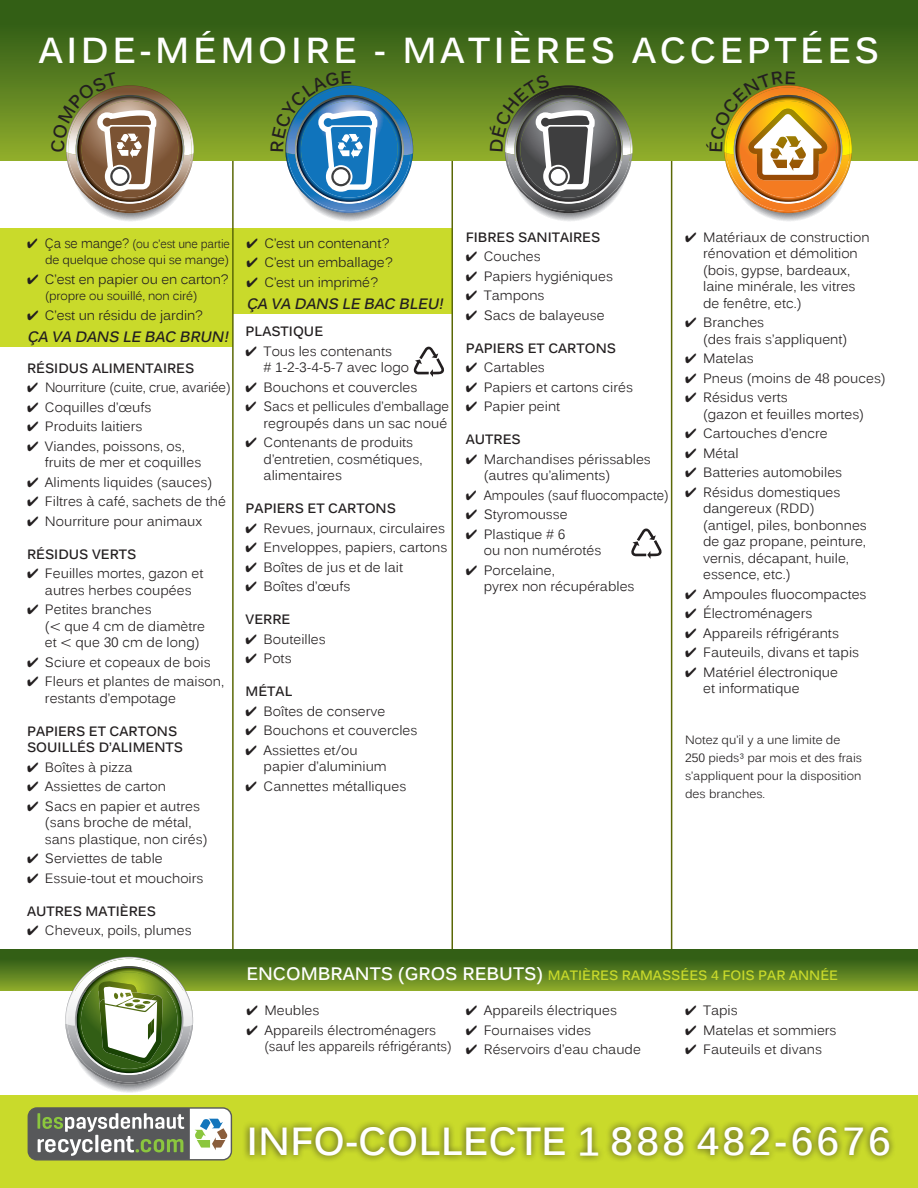
<style>
.page{position:relative;width:918px;height:1188px;background:#fff}
.page>*{position:absolute;margin:0;border:0;box-sizing:border-box;transform-origin:0 0}
.t1{font:700 39px "Kalinga";color:#fff}
.t2{font:700 36px "Kalinga";letter-spacing:.1em;color:#fff}
.t3{font:italic 700 15px "Kalinga";color:#231f20}
.t4{font:13.5px/16.5px "Kalinga";color:#231f20}
.t5{font:700 13.5px/16.5px "Kalinga";color:#231f20}
.t6{font:13.5px "Kalinga";color:#231f20;scale:.96 1}
.t7{font:700 13.5px "Kalinga";color:#c9da2b}
.t8{font:13.5px "Kalinga";color:#231f20;scale:.94 1}
.t9{font:12px/18px "Kalinga";color:#231f20}
.t10{font:12px/16.5px "Kalinga";color:#231f20;text-align:right;scale:.92 1}
.s1{font-size:13.5px}
.s2{font-family:"European Pi Two"}
.s3{font-size:18px;color:#fff}
</style>
<div class="page">
<hr style="left:671px;top:131px;width:1px;height:856px;background:#5a6806">
<div style="left:0;top:0;width:918px;height:161px;background:linear-gradient(to bottom,#265414,#8eab2c)"></div>
<svg style="left:414px;top:346px;width:30px;height:31px"></svg>
<svg style="left:631px;top:528px;width:31px;height:31px"></svg>
<div style="left:0;top:228px;width:232px;height:119px;background:#c9da2b"></div>
<div style="left:234px;top:228px;width:219px;height:86px;background:#c9da2b"></div>
<hr style="left:232px;top:161px;width:2px;height:795px;background:#5a6806">
<hr style="left:452px;top:161px;width:1px;height:795px;background:#5a6806">
<div style="left:0;top:950px;width:918px;height:41px;background:linear-gradient(to bottom,#225012,#8aa82c)"></div>
<svg style="left:65px;top:957px;width:128px;height:136px"></svg>
<div style="left:0;top:1096px;width:918px;height:92px;background:#c9da2b"></div>
<div style="left:242px;top:1120px;width:655px;height:43px;background:#231f20;opacity:.75"></div>
<div style="left:28px;top:1107px;width:204px;height:54px;border:1px solid #58595b;border-radius:9px"></div>
<svg style="left:28px;top:1108px;width:203px;height:52px"></svg>
<svg style="left:51px;top:72px;width:143px;height:149px"></svg>
<svg style="left:271px;top:71px;width:142px;height:150px"></svg>
<svg style="left:488px;top:74px;width:145px;height:147px"></svg>
<img style="left:706px;top:71px;width:146px;height:150px">
<p class="t2" style="left:39px;top:27px;width:842px">AIDE-MÉMOIRE - MATIÈRES ACCEPTÉES</p>
<p class="t10" style="left:27px;top:236px;width:222px">✔ <span class="s1">Ça se mange?</span> (ou c’est une partie de quelque chose qui se mange)</p>
<p class="t4" style="left:27px;top:271px;width:203px">✔ C’est en papier ou en carton?</p>
<p class="t9" style="left:45px;top:287px;width:154px">(propre ou souillé, non ciré)</p>
<p class="t4" style="left:27px;top:307px;width:177px">✔ C’est un résidu de jardin?</p>
<p class="t3" style="left:27px;top:327px;width:207px">ÇA VA DANS LE BAC BRUN!</p>
<p class="t5" style="left:27px;top:361px;width:169px">RÉSIDUS ALIMENTAIRES</p>
<p class="t6" style="left:27px;top:379px;width:214px">✔ Nourriture (cuite, crue, avariée)</p>
<p class="t4" style="left:27px;top:399px;width:126px">✔ Coquilles d’œufs</p>
<p class="t4" style="left:27px;top:418px;width:117px">✔ Produits laitiers</p>
<p class="t4" style="left:45px;top:438px;width:158px;text-indent:-18px">✔ Viandes, poissons, os, fruits de mer et coquilles</p>
<p class="t4" style="left:27px;top:474px;width:187px">✔ Aliments liquides (sauces)</p>
<p class="t4" style="left:27px;top:493px;width:200px">✔ Filtres à café, sachets de thé</p>
<p class="t4" style="left:27px;top:513px;width:177px">✔ Nourriture pour animaux</p>
<p class="t5" style="left:27px;top:547px;width:111px">RÉSIDUS VERTS</p>
<p class="t4" style="left:27px;top:565px;width:178px;text-align:center">✔ Feuilles mortes, gazon et autres herbes coupées</p>
<p class="t4" style="left:45px;top:601px;width:162px;text-indent:-18px">✔ Petites branches<br>(<span class="s2">l</span> que 4 cm de diamètre et <span class="s2">l</span> que 30 cm de long)</p>
<p class="t4" style="left:27px;top:654px;width:185px">✔ Sciure et copeaux de bois</p>
<p class="t4" style="left:45px;top:673px;width:181px;text-indent:-18px">✔ Fleurs et plantes de maison, restants d’empotage</p>
<p class="t5" style="left:27px;top:724px;width:158px">PAPIERS ET CARTONS<br>SOUILLÉS D’ALIMENTS</p>
<p class="t4" style="left:27px;top:759px;width:107px">✔ Boîtes à pizza</p>
<p class="t4" style="left:27px;top:778px;width:141px">✔ Assiettes de carton</p>
<p class="t4" style="left:27px;top:798px;width:174px">✔ Sacs en papier et autres</p>
<p class="t4" style="left:45px;top:814px;width:148px">(sans broche de métal,</p>
<p class="t4" style="left:45px;top:831px;width:164px">sans plastique, non cirés)</p>
<p class="t4" style="left:27px;top:850px;width:137px">✔ Serviettes de table</p>
<p class="t4" style="left:27px;top:870px;width:178px">✔ Essuie-tout et mouchoirs</p>
<p class="t5" style="left:27px;top:904px;width:130px">AUTRES MATIÈRES</p>
<p class="t4" style="left:27px;top:922px;width:166px">✔ Cheveux, poils, plumes</p>
<p class="t4" style="left:246px;top:235px;width:145px">✔ C’est un contenant?</p>
<p class="t4" style="left:246px;top:255px;width:148px">✔ C’est un emballage?</p>
<p class="t4" style="left:246px;top:274px;width:133px">✔ C’est un imprimé?</p>
<p class="t3" style="left:246px;top:294px;width:202px">ÇA VA DANS LE BAC BLEU!</p>
<p class="t5" style="left:246px;top:325px;width:79px">PLASTIQUE</p>
<p class="t4" style="left:246px;top:343px;width:148px">✔ Tous les contenants</p>
<p class="t4" style="left:264px;top:360px;width:147px"># 1-2-3-4-5-7 avec logo</p>
<p class="t4" style="left:246px;top:379px;width:173px">✔ Bouchons et couvercles</p>
<p class="t6" style="left:246px;top:398px;width:214px">✔ Sacs et pellicules d’emballage</p>
<p class="t4" style="left:264px;top:415px;width:185px">regroupés dans un sac noué</p>
<p class="t4" style="left:246px;top:435px;width:169px">✔ Contenants de produits</p>
<p class="t4" style="left:264px;top:451px;width:160px">d’entretien, cosmétiques, alimentaires</p>
<p class="t5" style="left:246px;top:502px;width:152px">PAPIERS ET CARTONS</p>
<p class="t4" style="left:246px;top:520px;width:201px">✔ Revues, journaux, circulaires</p>
<p class="t4" style="left:246px;top:540px;width:203px">✔ Enveloppes, papiers, cartons</p>
<p class="t4" style="left:246px;top:559px;width:159px">✔ Boîtes de jus et de lait</p>
<p class="t4" style="left:246px;top:579px;width:106px">✔ Boîtes d’œufs</p>
<p class="t5" style="left:246px;top:613px;width:46px">VERRE</p>
<p class="t4" style="left:246px;top:631px;width:82px">✔ Bouteilles</p>
<p class="t4" style="left:246px;top:651px;width:47px">✔ Pots</p>
<p class="t5" style="left:246px;top:685px;width:48px">MÉTAL</p>
<p class="t4" style="left:246px;top:703px;width:141px">✔ Boîtes de conserve</p>
<p class="t4" style="left:246px;top:723px;width:173px">✔ Bouchons et couvercles</p>
<p class="t4" style="left:264px;top:742px;width:125px;text-indent:-18px">✔ Assiettes et/ou papier d’aluminium</p>
<p class="t4" style="left:246px;top:778px;width:162px">✔ Cannettes métalliques</p>
<p class="t5" style="left:466px;top:230px;width:136px">FIBRES SANITAIRES</p>
<p class="t4" style="left:466px;top:249px;width:77px">✔ Couches</p>
<p class="t4" style="left:466px;top:268px;width:149px">✔ Papiers hygiéniques</p>
<p class="t4" style="left:466px;top:288px;width:80px">✔ Tampons</p>
<p class="t4" style="left:466px;top:307px;width:140px">✔ Sacs de balayeuse</p>
<p class="t5" style="left:466px;top:341px;width:152px">PAPIERS ET CARTONS</p>
<p class="t4" style="left:466px;top:360px;width:81px">✔ Cartables</p>
<p class="t4" style="left:466px;top:379px;width:169px">✔ Papiers et cartons cirés</p>
<p class="t4" style="left:466px;top:399px;width:96px">✔ Papier peint</p>
<p class="t5" style="left:466px;top:433px;width:57px">AUTRES</p>
<p class="t4" style="left:466px;top:451px;width:187px">✔ Marchandises périssables</p>
<p class="t4" style="left:484px;top:468px;width:128px">(autres qu’aliments)</p>
<p class="t8" style="left:466px;top:486px;width:217px">✔ Ampoules (sauf fluocompacte)</p>
<p class="t4" style="left:466px;top:507px;width:103px">✔ Styromousse</p>
<p class="t4" style="left:466px;top:526px;width:101px">✔ Plastique # 6</p>
<p class="t4" style="left:484px;top:543px;width:119px">ou non numérotés</p>
<p class="t4" style="left:466px;top:562px;width:90px">✔ Porcelaine,</p>
<p class="t4" style="left:484px;top:579px;width:152px">pyrex non récupérables</p>
<p class="t4" style="left:703px;top:229px;width:168px;text-indent:-18px">✔ Matériaux de construction rénovation et démolition (bois, gypse, bardeaux, laine minérale, les vitres de fenêtre, etc.)</p>
<p class="t4" style="left:703px;top:315px;width:146px;text-indent:-18px">✔ Branches<br>(des frais s’appliquent)</p>
<p class="t4" style="left:685px;top:351px;width:70px">✔ Matelas</p>
<p class="t4" style="left:685px;top:370px;width:202px">✔ Pneus (moins de 48 pouces)</p>
<p class="t4" style="left:685px;top:390px;width:104px">✔ Résidus verts</p>
<p class="t4" style="left:703px;top:406px;width:162px">(gazon et feuilles mortes)</p>
<p class="t4" style="left:685px;top:426px;width:144px">✔ Cartouches d’encre</p>
<p class="t4" style="left:685px;top:445px;width:55px">✔ Métal</p>
<p class="t4" style="left:685px;top:465px;width:159px">✔ Batteries automobiles</p>
<p class="t4" style="left:703px;top:484px;width:165px;text-indent:-18px">✔ Résidus domestiques dangereux (RDD) (antigel, piles, bonbonnes de gaz propane, peinture, vernis, décapant, huile, essence, etc.)</p>
<p class="t4" style="left:685px;top:586px;width:183px">✔ Ampoules fluocompactes</p>
<p class="t4" style="left:685px;top:606px;width:129px">✔ Électroménagers</p>
<p class="t4" style="left:685px;top:625px;width:155px">✔ Appareils réfrigérants</p>
<p class="t4" style="left:685px;top:645px;width:176px">✔ Fauteuils, divans et tapis</p>
<p class="t4" style="left:703px;top:664px;width:136px;text-indent:-18px">✔ Matériel électronique et informatique</p>
<p class="t9" style="left:685px;top:731px;width:178px">Notez qu’il y a une limite de<br>250 pieds³ par mois et des frais s’appliquent pour la disposition des branches.</p>
<p class="t7" style="left:246px;top:967px;width:593px"><span class="s3">ENCOMBRANTS (GROS REBUTS)</span> MATIÈRES RAMASSÉES 4 FOIS PAR ANNÉE</p>
<p class="t4" style="left:246px;top:1002px;width:75px">✔ Meubles</p>
<p class="t4" style="left:264px;top:1022px;width:189px;text-indent:-18px">✔ Appareils électroménagers (sauf les appareils réfrigérants)</p>
<p class="t4" style="left:466px;top:1002px;width:153px">✔ Appareils électriques</p>
<p class="t4" style="left:466px;top:1022px;width:127px">✔ Fournaises vides</p>
<p class="t4" style="left:466px;top:1041px;width:177px">✔ Réservoirs d’eau chaude</p>
<p class="t4" style="left:685px;top:1002px;width:54px">✔ Tapis</p>
<p class="t4" style="left:685px;top:1022px;width:153px">✔ Matelas et sommiers</p>
<p class="t4" style="left:685px;top:1041px;width:138px">✔ Fauteuils et divans</p>
<p class="t1" style="left:246px;top:1116px;width:646px">INFO-COLLECTE 1 888 482-6676</p>
</div>
